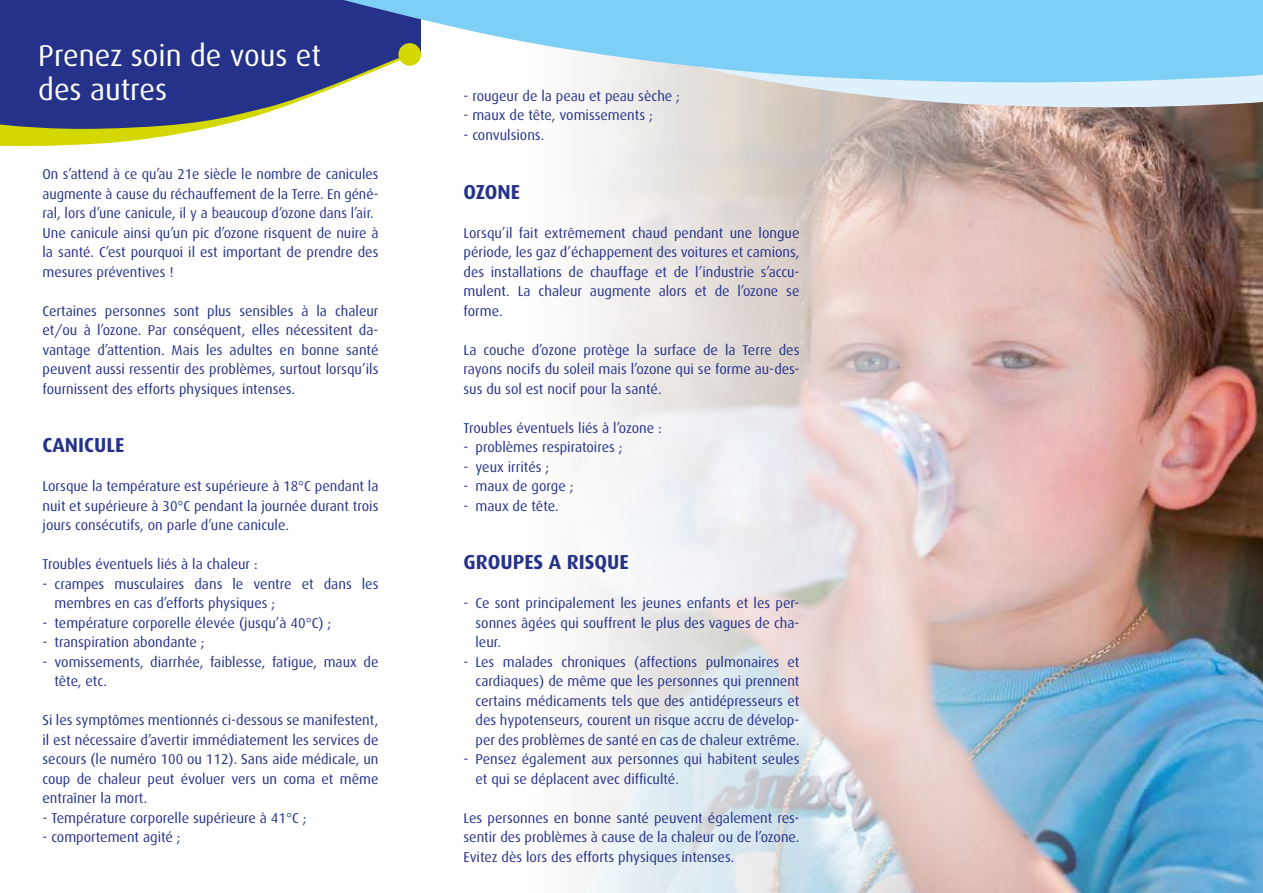
<style>
.page{position:relative;width:1263px;height:893px;background:#fff}
.page>*{position:absolute;margin:0;border:0;box-sizing:border-box;transform-origin:0 0}
.t1{font:30px/34.5px "Dax";color:#fff}
.t2{font:700 20.25px "Dax";color:#25328a}
.t3{font:14.25px/19.5px "Dax";color:#25328a;text-align:justify}
</style>
<div class="page">
<img style="left:584px;top:110px;width:679px;height:783px">
<div style="left:0;top:0;width:295px;height:58px;background:#25328a"></div>
<svg style="left:587px;top:86px;width:676px;height:24px;background:#d8dbdd"></svg>
<svg style="left:295px;top:0;width:968px;height:86px;background:#8dcaec"></svg>
<svg style="left:0;top:58px;width:400px;height:89px"></svg>
<div style="left:398px;top:43px;width:23px;height:23px;background:#d3d800;border-radius:50%"></div>
<h1 class="t1" style="left:38px;top:38px;width:284px">Prenez soin de vous et des autres</h1>
<p class="t3" style="left:43px;top:164px;width:337px;text-align:left">On s’attend à ce qu’au 21e siècle le nombre de canicules augmente à cause du réchauffement de la Terre. En géné&shy;ral, lors d’une canicule, il y a beaucoup d’ozone dans l’air.<br>Une canicule ainsi qu’un pic d’ozone risquent de nuire à la santé. C’est pourquoi il est important de prendre des mesures préventives !</p>
<p class="t3" style="left:43px;top:301px;width:337px">Certaines personnes sont plus sensibles à la chaleur et/ou à l’ozone. Par conséquent, elles nécessitent da&shy;vantage d’attention. Mais les adultes en bonne santé peuvent aussi ressentir des problèmes, surtout lorsqu’ils fournissent des efforts physiques intenses.</p>
<h2 class="t2" style="left:43px;top:434px;width:83px">CANICULE</h2>
<p class="t3" style="left:43px;top:476px;width:337px">Lorsque la température est supérieure à 18°C pendant la nuit et supérieure à 30°C pendant la journée durant trois jours consécutifs, on parle d’une canicule.</p>
<p class="t3" style="left:43px;top:554px;width:217px">Troubles éventuels liés à la chaleur :</p>
<p class="t3" style="left:55px;top:574px;width:325px;text-indent:-12px">- crampes musculaires dans le ventre et dans les membres en cas d’efforts physiques ;</p>
<p class="t3" style="left:43px;top:613px;width:290px">- température corporelle élevée (jusqu’à 40°C) ;</p>
<p class="t3" style="left:43px;top:632px;width:164px">- transpiration abondante ;</p>
<p class="t3" style="left:55px;top:652px;width:325px;text-indent:-12px">- vomissements, diarrhée, faiblesse, fatigue, maux de tête, etc.</p>
<p class="t3" style="left:43px;top:710px;width:337px">Si les symptômes mentionnés ci-dessous se manifestent, il est nécessaire d’avertir immédiatement les services de secours (le numéro 100 ou 112). Sans aide médicale, un coup de chaleur peut évoluer vers un coma et même entraîner la mort.</p>
<p class="t3" style="left:43px;top:808px;width:265px">- Température corporelle supérieure à 41°C ;</p>
<p class="t3" style="left:43px;top:827px;width:140px">- comportement agité ;</p>
<p class="t3" style="left:463px;top:86px;width:218px">- rougeur de la peau et peau sèche ;</p>
<p class="t3" style="left:463px;top:106px;width:191px">- maux de tête, vomissements ;</p>
<p class="t3" style="left:463px;top:125px;width:82px">- convulsions.</p>
<h2 class="t2" style="left:463px;top:180px;width:58px">OZONE</h2>
<p class="t3" style="left:463px;top:223px;width:337px">Lorsqu’il fait extrêmement chaud pendant une longue période, les gaz d’échappement des voitures et camions, des installations de chauffage et de l’industrie s’accu&shy;mulent. La chaleur augmente alors et de l’ozone se forme.</p>
<p class="t3" style="left:463px;top:340px;width:337px">La couche d’ozone protège la surface de la Terre des rayons nocifs du soleil mais l’ozone qui se forme au-des&shy;sus du sol est nocif pour la santé.</p>
<p class="t3" style="left:463px;top:418px;width:200px">Troubles éventuels liés à l’ozone :</p>
<p class="t3" style="left:463px;top:437px;width:161px">- problèmes respiratoires ;</p>
<p class="t3" style="left:463px;top:457px;width:87px">- yeux irrités ;</p>
<p class="t3" style="left:463px;top:476px;width:111px">- maux de gorge ;</p>
<p class="t3" style="left:463px;top:496px;width:97px">- maux de tête.</p>
<h2 class="t2" style="left:463px;top:551px;width:167px">GROUPES A RISQUE</h2>
<p class="t3" style="left:475px;top:593px;width:325px;text-indent:-12px">- Ce sont principalement les jeunes enfants et les per&shy;sonnes âgées qui souffrent le plus des vagues de cha&shy;leur.</p>
<p class="t3" style="left:475px;top:652px;width:325px;text-indent:-12px">- Les malades chroniques (affections pulmonaires et cardiaques) de même que les personnes qui prennent certains médicaments tels que des antidépresseurs et des hypotenseurs, courent un risque accru de dévelop&shy;per des problèmes de santé en cas de chaleur extrême.</p>
<p class="t3" style="left:475px;top:749px;width:325px;text-indent:-12px">- Pensez également aux personnes qui habitent seules et qui se déplacent avec difficulté.</p>
<p class="t3" style="left:463px;top:808px;width:337px">Les personnes en bonne santé peuvent également res&shy;sentir des problèmes à cause de la chaleur ou de l’ozone.<br>Evitez dès lors des efforts physiques intenses.</p>
</div>
